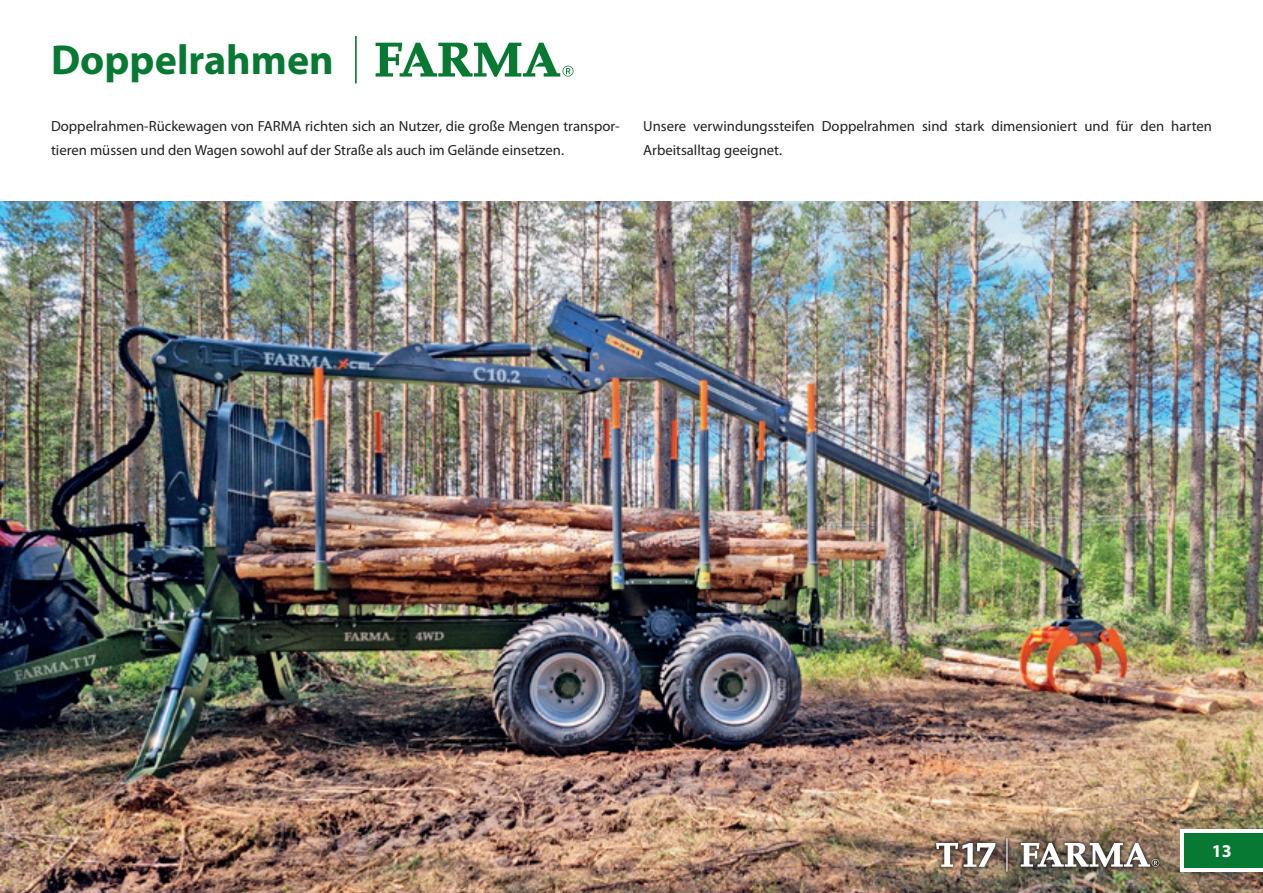
<style>
.page{position:relative;width:1263px;height:893px;background:#fff}
.page>*{position:absolute;margin:0;border:0;box-sizing:border-box;transform-origin:0 0}
.t1{font:700 42px "Myriad Pro";color:#077933}
.t2{font:700 18px "Myriad Pro";color:#fff}
.t3{font:14.7px/24px "Myriad Pro";color:#231f20}
</style>
<div class="page">
<img style="left:0;top:201px;width:1263px;height:692px">
<div style="left:1180px;top:829px;width:83px;height:43px;background:#fff"></div>
<div style="left:1184px;top:833px;width:79px;height:35px;background:#077933"></div>
<hr style="left:355px;top:36px;width:2px;height:48px;background:#077933">
<svg style="left:376px;top:43px;width:197px;height:34px"></svg>
<div style="left:931px;top:834px;width:233px;height:42px;background:#231f20;opacity:.75"></div>
<svg style="left:936px;top:843px;width:59px;height:24px"></svg>
<hr style="left:1006px;top:838px;width:1px;height:33px;background:#fff">
<svg style="left:1021px;top:843px;width:138px;height:24px"></svg>
<h1 class="t1" style="left:51px;top:32px;width:284px">Doppelrahmen</h1>
<p class="t3" style="left:51px;top:113px;width:570px">Doppelrahmen-Rückewagen von FARMA richten sich an Nutzer, die große Mengen transpor&shy;tieren müssen und den Wagen sowohl auf der Straße als auch im Gelände einsetzen.</p>
<p class="t3" style="left:643px;top:113px;width:570px">Unsere verwindungssteifen Doppelrahmen sind stark dimensioniert und für den harten<br>Arbeitsalltag geeignet.</p>
<p class="t2" style="left:1212px;top:839px;width:21px">13</p>
</div>
